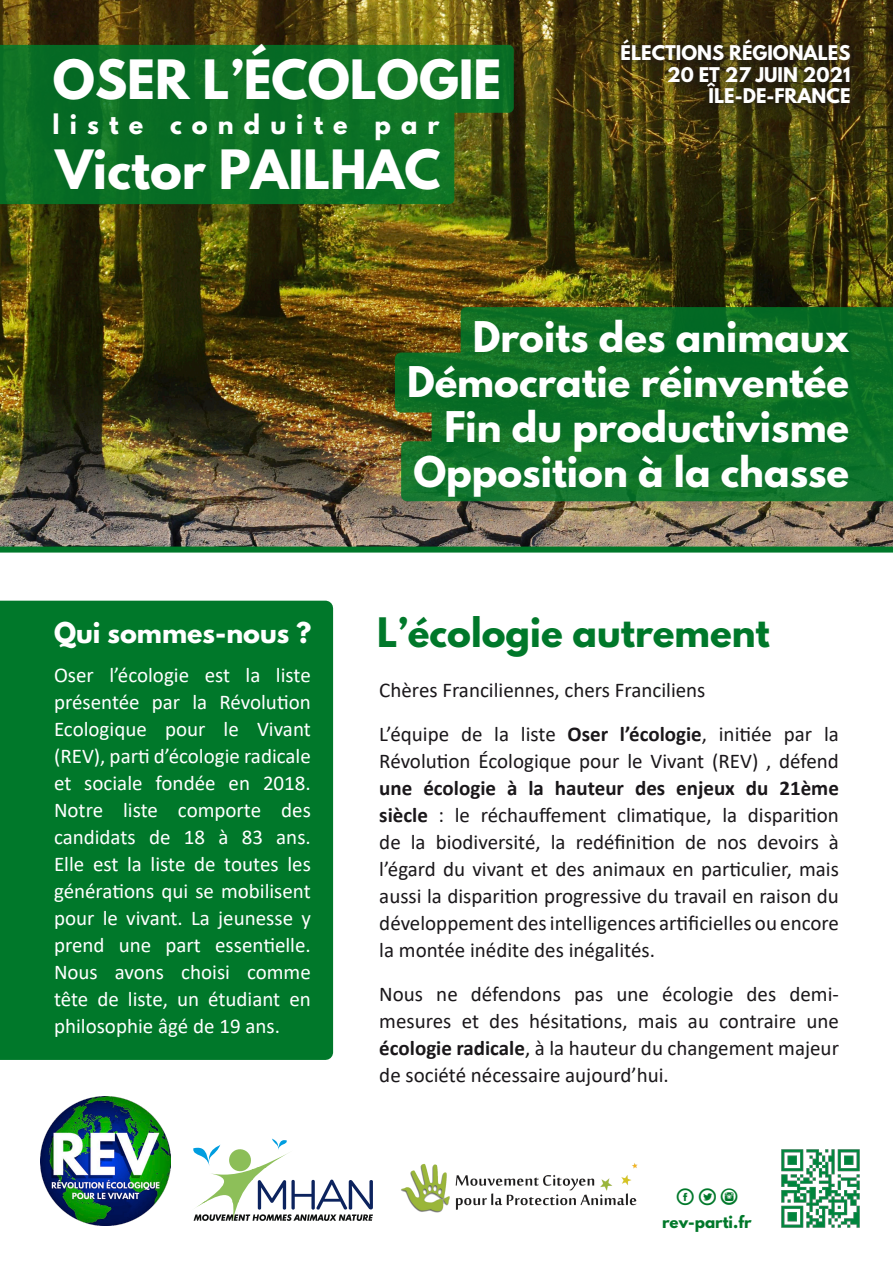
<style>
.page{position:relative;width:893px;height:1263px;background:#fff}
.page>*{position:absolute;margin:0;border:0;box-sizing:border-box;transform-origin:0 0}
.t1{font:700 48px "League Spartan";color:#fff}
.t2{font:700 37.5px/45px "League Spartan";color:#fff;text-align:right}
.t3{font:700 36px "League Spartan";color:#00782a}
.t4{font:700 25.5px "League Spartan";color:#fff}
.t5{font:700 24px "League Spartan";letter-spacing:.42em;color:#fff}
.t6{font:24px "Social Circles";color:#00782a}
.t7{font:21px/27px "Calibri";color:#1a171a;text-align:justify}
.t8{font:21px/27px "Calibri";color:#fff;text-align:justify}
.t9{font:700 18px/21.6px "League Spartan";color:#fff;text-align:right}
.t10{font:700 15px "League Spartan";color:#00782a}
.s1{font-weight:700}
</style>
<div class="page">
<img style="left:0;top:0;width:893px;height:547px">
<img style="left:193px;top:1144px;width:28px;height:8px">
<img style="left:272px;top:1138px;width:15px;height:10px">
<svg style="left:194px;top:1148px;width:179px;height:73px"></svg>
<img style="left:401px;top:1163px;width:237px;height:50px">
<img style="left:40px;top:1096px;width:130px;height:130px">
<svg style="left:613px;top:32px;width:250px;height:85px;background:#3b310e"></svg>
<img style="left:0;top:339px;width:395px;height:114px">
<svg style="left:0;top:45px;width:514px;height:159px;background:#106e24"></svg>
<div style="left:0;top:601px;width:333px;height:459px;background:#00782a"></div>
<div style="left:0;top:547px;width:893px;height:6px;background:#00782a"></div>
<svg style="left:395px;top:307px;width:498px;height:194px;background:#137027"></svg>
<img style="left:781px;top:1149px;width:79px;height:79px">
<h1 class="t1" style="left:53px;top:42px;width:450px">OSER L’ÉCOLOGIE</h1>
<p class="t5" style="left:53px;top:106px;width:388px">liste conduite par</p>
<h1 class="t1" style="left:55px;top:132px;width:387px">Victor PAILHAC</h1>
<p class="t9" style="left:621px;top:42px;width:231px">ÉLECTIONS RÉGIONALES<br>20 ET 27 JUIN 2021</p>
<p class="t9" style="left:709px;top:85px;width:143px">ÎLE-DE-FRANCE</p>
<p class="t4" style="left:54px;top:613px;width:259px">Qui sommes-nous ?</p>
<p class="t8" style="left:54px;top:661px;width:258px">Oser l’écologie est la liste présentée par la Révolution Ecologique pour le Vivant (REV), parti d’écologie radicale et sociale fondée en 2018.<br>Notre liste comporte des candidats de 18 à 83 ans.<br>Elle est la liste de toutes les générations qui se mobilisent pour le vivant. La jeunesse y prend une part essentielle.<br>Nous avons choisi comme tête de liste, un étudiant en philosophie âgé de 19 ans.</p>
<h2 class="t2" style="left:407px;top:314px;width:444px">Droits des animaux<br>Démocratie réinventée<br>Fin du productivisme<br>Opposition à la chasse</h2>
<h3 class="t3" style="left:377px;top:604px;width:394px">L’écologie autrement</h3>
<p class="t7" style="left:379px;top:667px;width:461px;line-height:44px">Chères Franciliennes, chers Franciliens<br>L’équipe de la liste <span class="s1">Oser l’écologie</span>, initiée par la</p>
<p class="t7" style="left:379px;top:746px;width:461px">Révolution Écologique pour le Vivant (REV) , défend</p>
<p class="t7" style="left:379px;top:773px;width:461px"><span class="s1">une écologie à la hauteur des enjeux du 21ème siècle</span> : le réchauffement climatique, la disparition de la biodiversité, la redéfinition de nos devoirs à l’égard du vivant et des animaux en particulier, mais aussi la disparition progressive du travail en raison du développement des intelligences artificielles ou encore la montée inédite des inégalités.</p>
<p class="t7" style="left:379px;top:979px;width:461px">Nous ne défendons pas une écologie des demi&shy;mesures et des hésitations, mais au contraire une <span class="s1">écologie radicale</span>, à la hauteur du changement majeur de société nécessaire aujourd’hui.</p>
<p class="t6" style="left:677px;top:1182px;width:62px">FTI</p>
<p class="t10" style="left:662px;top:1210px;width:91px">rev-parti.fr</p>
</div>
